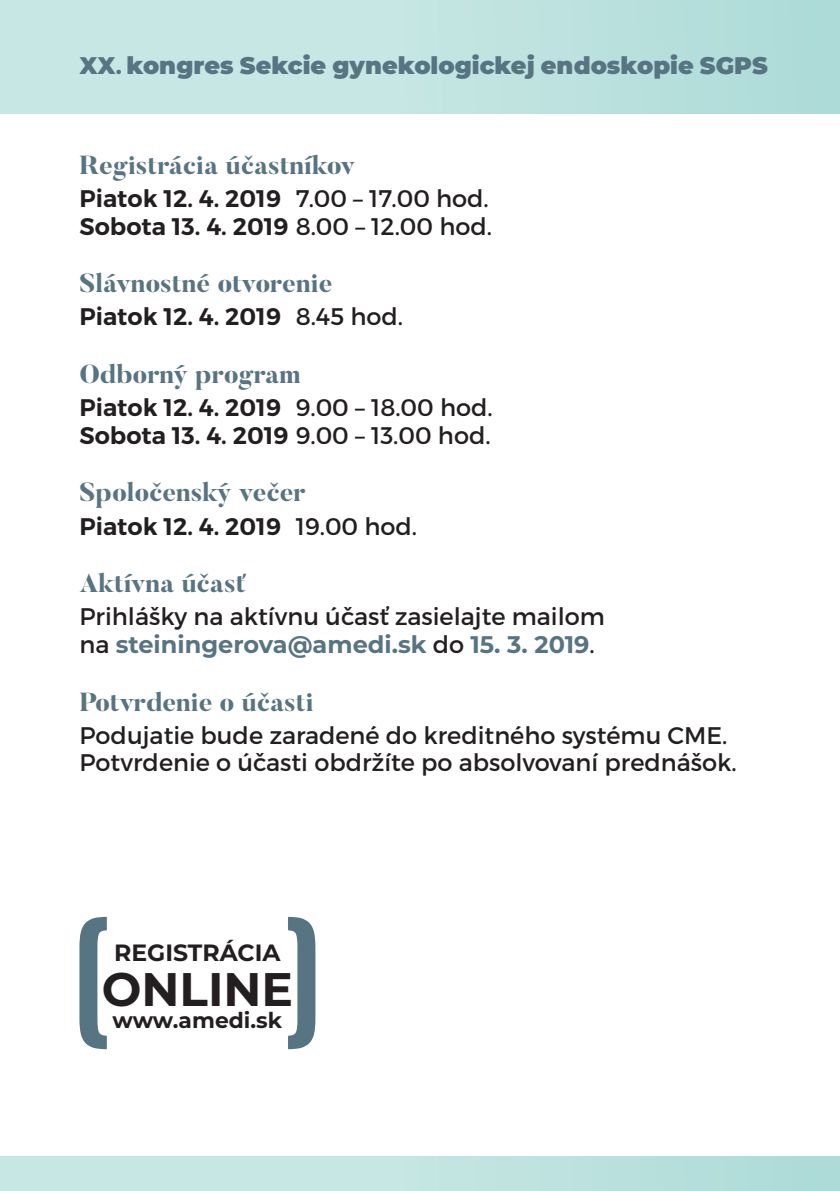
<style>
.page{position:relative;width:840px;height:1191px;background:#fff}
.page>*{position:absolute;margin:0;border:0;box-sizing:border-box;transform-origin:0 0}
.t1{font:700 47px "Montserrat";color:#231f20}
.t2{font:800 26px "Butler";color:#577482}
.t3{font:24px/27.6px "Montserrat";color:#231f20}
.t4{font:600 24px/27.6px "Montserrat";color:#231f20}
.t5{font:900 24px "Montserrat";color:#577482}
.t6{font:700 23.6px "Montserrat";color:#231f20}
.t7{font:700 21.8px "Montserrat";color:#231f20}
.s1{font-weight:800}
.s2{font-weight:400}
.s3{font-weight:700;color:#577482}
</style>
<div class="page">
<div style="left:0;top:0;width:839px;height:113px;background:linear-gradient(to right,#cdeae7,#b2ddda)"></div>
<div style="left:0;top:1157px;width:839px;height:34px;background:linear-gradient(to right,#cdeae7,#b2ddda)"></div>
<hr style="left:839px;top:1157px;width:1px;height:34px;background:#addbd7">
<svg style="left:79px;top:917px;width:28px;height:132px"></svg>
<svg style="left:288px;top:917px;width:27px;height:132px"></svg>
<p class="t5" style="left:79px;top:47px;width:689px"><span class="s1">XX.</span> kongres Sekcie gynekologickej endoskopie SGPS</p>
<p class="t2" style="left:79px;top:148px;width:277px">Registrácia účastníkov</p>
<p class="t4" style="left:79px;top:185px;width:414px">Piatok 12. 4. 2019 <span class="s2">7.00 – 17.00 hod.<br></span>Sobota 13. 4. 2019 <span class="s2">8.00 – 12.00 hod.</span></p>
<p class="t2" style="left:79px;top:266px;width:254px">Slávnostné otvorenie</p>
<p class="t4" style="left:79px;top:303px;width:325px">Piatok 12. 4. 2019 <span class="s2">8.45 hod.</span></p>
<p class="t2" style="left:79px;top:357px;width:222px">Odborný program</p>
<p class="t4" style="left:79px;top:394px;width:414px">Piatok 12. 4. 2019 <span class="s2">9.00 – 18.00 hod.<br></span>Sobota 13. 4. 2019 <span class="s2">9.00 – 13.00 hod.</span></p>
<p class="t2" style="left:79px;top:476px;width:227px">Spoločenský večer</p>
<p class="t4" style="left:79px;top:512px;width:339px">Piatok 12. 4. 2019 <span class="s2">19.00 hod.</span></p>
<p class="t2" style="left:79px;top:566px;width:169px">Aktívna účasť</p>
<p class="t3" style="left:79px;top:603px;width:526px">Prihlášky na aktívnu účasť zasielajte mailom na <span class="s3">steiningerova@amedi.sk</span> do <span class="s3">15. 3. 2019</span>.</p>
<p class="t2" style="left:79px;top:685px;width:235px">Potvrdenie o účasti</p>
<p class="t3" style="left:79px;top:721px;width:658px">Podujatie bude zaradené do kreditného systému CME.<br>Potvrdenie o účasti obdržíte po absolvovaní prednášok.</p>
<p class="t6" style="left:114px;top:935px;width:33px">Registr</p>
<p class="t6" style="left:220px;top:935px;width:49px">ácia</p>
<h1 class="t1" style="left:102px;top:955px;width:33px">online</h1>
<p class="t7" style="left:113px;top:1004px;width:171px">www.amedi.sk</p>
</div>
